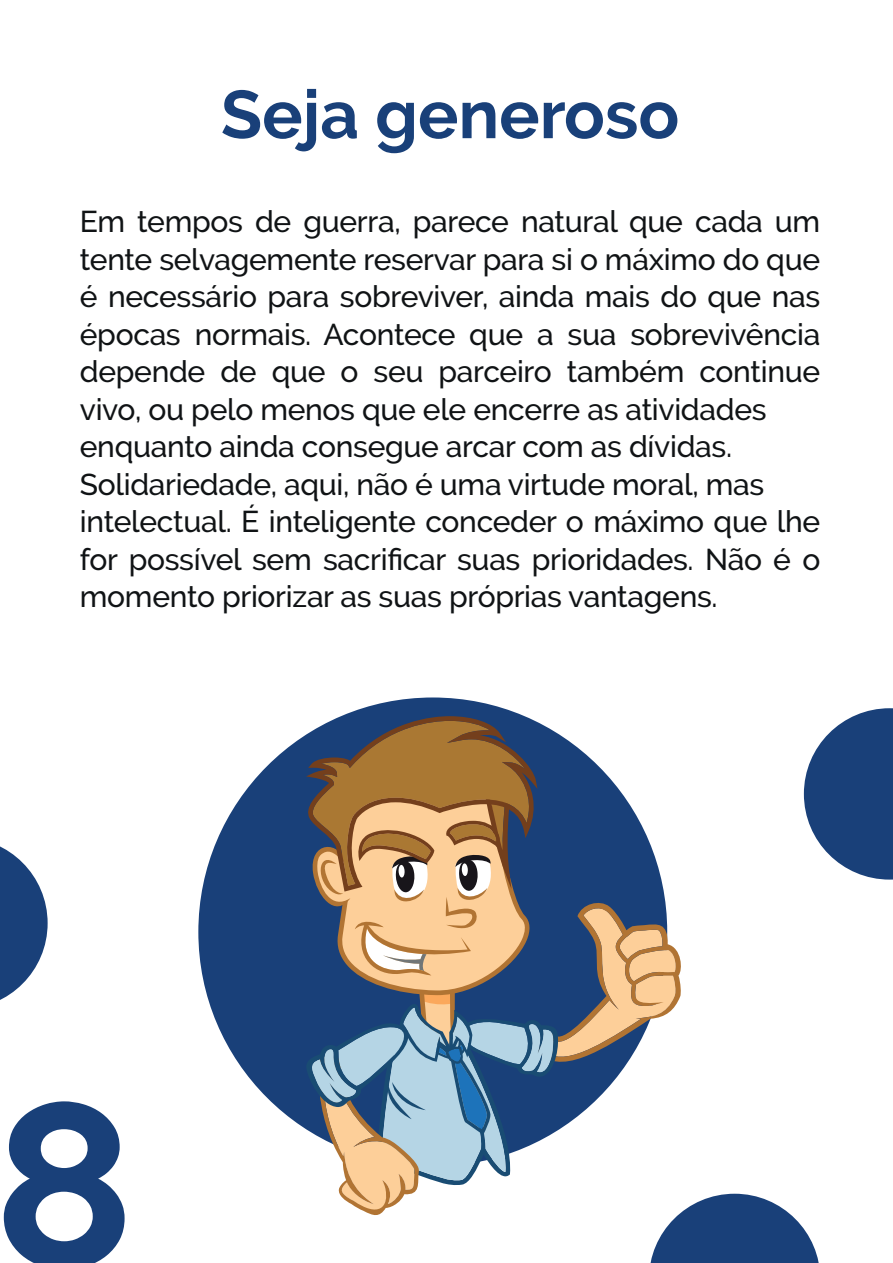
<style>
.page{position:relative;width:893px;height:1263px;background:#fff}
.page>*{position:absolute;margin:0;border:0;box-sizing:border-box;transform-origin:0 0}
.t1{font:700 234px "Raleway";color:#194079}
.t2{font:700 67.5px "Raleway";color:#194079}
.t3{font:500 30px/37.5px "Raleway";letter-spacing:-.01em;color:#101315}
</style>
<div class="page">
<svg style="left:0;top:846px;width:48px;height:154px"></svg>
<div style="left:198px;top:697px;width:469px;height:469px;background:#194079;border-radius:50%"></div>
<svg style="left:304px;top:708px;width:589px;height:555px"></svg>
<h2 class="t2" style="left:221px;top:76px;width:460px">Seja generoso</h2>
<p class="t3" style="left:80px;top:203px;width:742px">Em tempos de guerra, parece natural que cada um tente selvagemente reservar para si o máximo do que é necessário para sobreviver, ainda mais do que nas épocas normais. Acontece que a sua sobrevivência depende de que o seu parceiro também continue vivo, ou pelo menos que ele encerre as atividades enquanto ainda consegue arcar com as dívidas.<br>Solidariedade, aqui, não é uma virtude moral, mas intelectual. É inteligente conceder o máximo que lhe for possível sem sacrificar suas prioridades. Não é o momento priorizar as suas próprias vantagens.</p>
<h1 class="t1" style="left:-6px;top:1051px;width:143px">8</h1>
</div>
